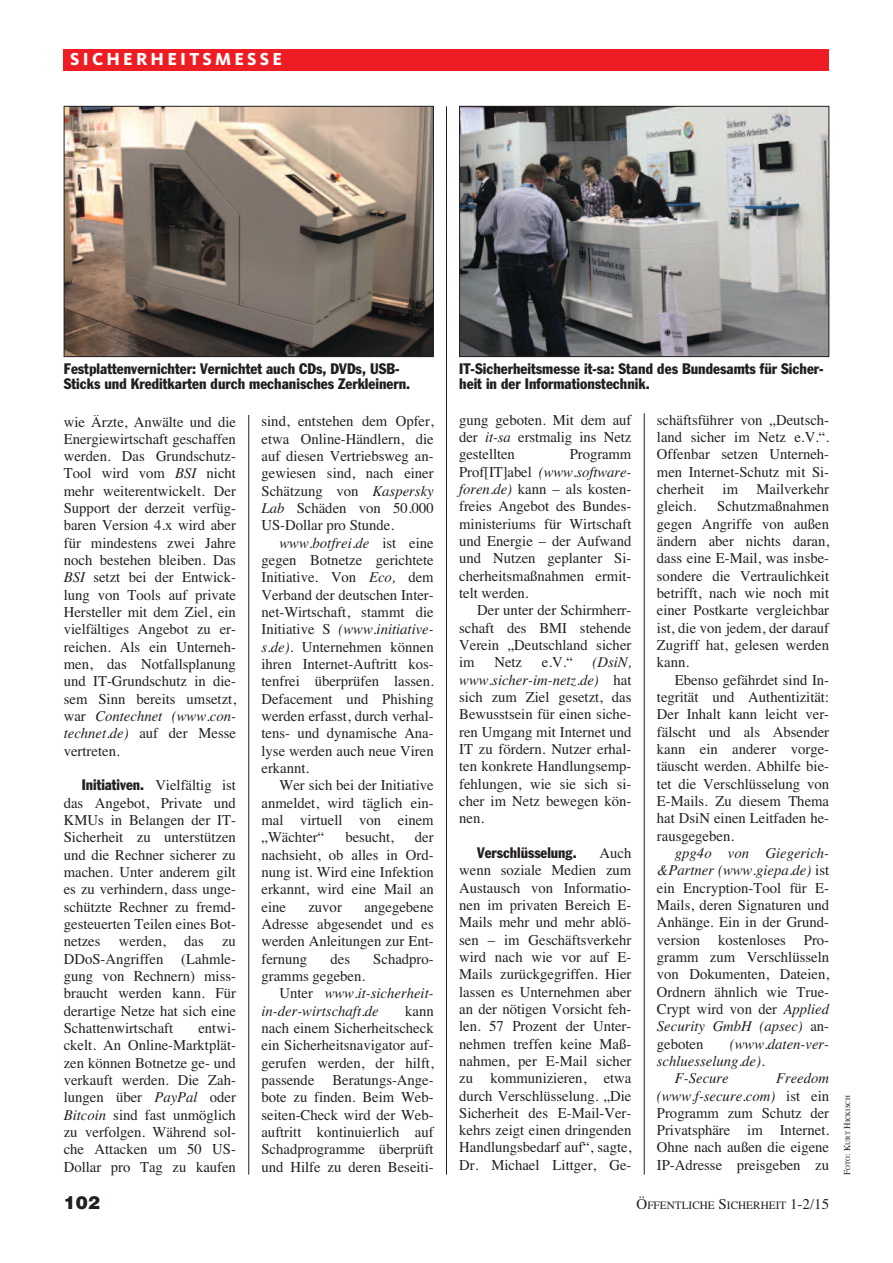
<style>
.page{position:relative;width:893px;height:1263px;background:#fff}
.page>*{position:absolute;margin:0;border:0;box-sizing:border-box;transform-origin:0 0}
.t1{font:800 18px "Kievit";letter-spacing:.175em;color:#fff}
.t2{font:900 18px "Helvetica";color:#231f20}
.t3{font:15px/17.2px "Times";color:#231f20;text-align:justify}
.t4{font:condensed 15px/15.8px "Franklin Gothic";color:#231f20}
.t5{font:italic 15px "Times";color:#231f20}
.t6{font:11.25px "Times";color:#231f20}
.t7{font:6.75px "Times";color:#231f20}
.s1{font-style:italic}
.s2{font-family:"Franklin Gothic";font-stretch:condensed}
.s3{font-style:normal}
.s4{font-size:15px}
.s5{font-size:9px}
</style>
<div class="page">
<hr style="left:248px;top:415px;width:1px;height:760px;background:#231f20">
<hr style="left:446px;top:106px;width:1px;height:1069px;background:#231f20">
<hr style="left:644px;top:413px;width:1px;height:762px;background:#231f20">
<div style="left:64px;top:49px;width:765px;height:21px;background:#ee1d23"></div>
<img style="left:66px;top:108px;width:366px;height:247px">
<div style="left:64px;top:106px;width:370px;height:251px;border:1px solid #231f20"></div>
<img style="left:461px;top:108px;width:366px;height:247px">
<div style="left:459px;top:106px;width:370px;height:251px;border:1px solid #231f20"></div>
<p class="t1" style="left:70px;top:53px;width:213px">SICHERHEITSMESSE</p>
<p class="t4" style="left:64px;top:361px;width:348px">Festplattenvernichter: Vernichtet auch CDs, DVDs, USB-<br>Sticks und Kreditkarten durch mechanisches Zerkleinern.</p>
<p class="t4" style="left:459px;top:361px;width:366px">IT-Sicherheitsmesse it-sa: Stand des Bundesamts für Sicher&shy;heit in der Informationstechnik.</p>
<p class="t3" style="left:64px;top:413px;width:174px">wie Ärzte, Anwälte und die Energiewirtschaft geschaffen werden. Das Grundschutz-Tool wird vom <span class="s1">BSI</span> nicht mehr weiterentwickelt. Der Support der derzeit verfüg&shy;baren Version 4.x wird aber für mindestens zwei Jahre noch bestehen bleiben. Das <span class="s1">BSI</span> setzt bei der Entwick&shy;lung von Tools auf private Hersteller mit dem Ziel, ein vielfältiges Angebot zu er&shy;reichen. Als ein Unterneh&shy;men, das Notfallsplanung und IT-Grundschutz in die&shy;sem Sinn bereits umsetzt, war <span class="s1">Contechnet (www.con&shy;technet.de)</span> auf der Messe vertreten.</p>
<p class="t3" style="left:64px;top:776px;width:174px;text-indent:18px"><span class="s2">Initiativen.</span> Vielfältig ist das Angebot, Private und KMUs in Belangen der IT-Sicherheit zu unterstützen und die Rechner sicherer zu machen. Unter anderem gilt es zu verhindern, dass unge&shy;schützte Rechner zu fremd&shy;gesteuerten Teilen eines Bot&shy;netzes werden, das zu DDoS-Angriffen (Lahmle&shy;gung von Rechnern) miss&shy;braucht werden kann. Für derartige Netze hat sich eine Schattenwirtschaft</p>
<p class="t3" style="left:64px;top:1019px;width:174px;text-indent:135px">entwi&shy;ckelt. An Online-Marktplät&shy;zen können Botnetze ge- und verkauft werden. Die Zah&shy;lungen über <span class="s1">PayPal</span> oder <span class="s1">Bitcoin</span> sind fast unmöglich zu verfolgen. Während sol&shy;che Attacken um 50 US-Dollar pro Tag zu kaufen</p>
<p class="t3" style="left:261px;top:413px;width:174px">sind, entstehen dem Opfer, etwa Online-Händlern, die auf diesen Vertriebsweg an&shy;gewiesen sind, nach einer Schätzung von <span class="s1">Kaspersky Lab</span> Schäden von 50.000<br>US-Dollar pro Stunde.</p>
<p class="t3" style="left:261px;top:534px;width:174px;text-indent:18px"><span class="s1">www.botfrei.de</span> ist eine gegen Botnetze gerichtete Initiative. Von <span class="s1">Eco,</span> dem Verband der deutschen Inter&shy;net-Wirtschaft, stammt die Initiative S <span class="s1">(www.initiative&shy;s.de).</span> Unternehmen können ihren Internet-Auftritt kos&shy;tenfrei überprüfen lassen.<br>Defacement und Phishing werden erfasst, durch verhal&shy;tens- und dynamische Ana&shy;lyse werden auch neue Viren erkannt.</p>
<p class="t3" style="left:261px;top:776px;width:174px;text-indent:18px">Wer sich bei der Initiative anmeldet, wird täglich ein&shy;mal virtuell von einem „Wächter“</p>
<p class="t3" style="left:261px;top:828px;width:174px;text-indent:153px">der nachsieht, ob alles in Ord&shy;nung ist. Wird eine Infektion erkannt, wird eine Mail an eine</p>
<p class="t3" style="left:345px;top:828px;width:50px">besucht,</p>
<p class="t3" style="left:261px;top:898px;width:174px;text-indent:103px">angegebene Adresse abgesendet und es werden Anleitungen zur Ent&shy;fernung</p>
<p class="t3" style="left:308px;top:898px;width:35px">zuvor</p>
<p class="t3" style="left:330px;top:950px;width:21px">des</p>
<p class="t3" style="left:373px;top:950px;width:62px">Schadpro-</p>
<p class="t3" style="left:261px;top:967px;width:105px">gramms gegeben.</p>
<p class="t5" style="left:279px;top:984px;width:156px"><span class="s3">Unter</span> www.it-sicherheit-</p>
<p class="t5" style="left:261px;top:1002px;width:119px">in-der-wirtschaft.de</p>
<p class="t3" style="left:261px;top:1002px;width:174px;text-indent:144px">kann nach einem Sicherheitscheck ein Sicherheitsnavigator auf&shy;gerufen werden, der hilft, passende Beratungs-Ange&shy;bote zu finden. Beim Web&shy;seiten-Check wird der Web&shy;auftritt kontinuierlich auf Schadprogramme überprüft und Hilfe zu deren Beseiti-</p>
<p class="t3" style="left:459px;top:411px;width:174px">gung geboten. Mit dem auf der <span class="s1">it-sa</span> erstmalig ins Netz gestellten</p>
<p class="t3" style="left:459px;top:446px;width:174px;text-indent:111px">Programm Prof[IT]abel <span class="s1">(www.software&shy;foren.de)</span> kann – als kosten&shy;freies Angebot des Bundes&shy;ministeriums für Wirtschaft und Energie – der Aufwand und Nutzen geplanter Si&shy;cherheitsmaßnahmen ermit&shy;telt werden.</p>
<p class="t3" style="left:459px;top:601px;width:174px;text-indent:18px">Der unter der Schirmherr&shy;schaft des BMI stehende Verein „Deutschland sicher im</p>
<p class="t3" style="left:494px;top:653px;width:29px">Netz</p>
<p class="t3" style="left:542px;top:653px;width:33px">e.V.“</p>
<p class="t3" style="left:459px;top:653px;width:174px;text-indent:133px"><span class="s1">(DsiN, www.sicher-im-netz.de)</span> hat sich zum Ziel gesetzt, das Bewusstsein für einen siche&shy;ren Umgang mit Internet und IT zu fördern. Nutzer erhal&shy;ten konkrete Handlungsemp&shy;fehlungen, wie sie sich si&shy;cher im Netz bewegen kön&shy;nen.</p>
<p class="t4" style="left:477px;top:846px;width:101px">Verschlüsselung.</p>
<p class="t3" style="left:459px;top:844px;width:174px;text-indent:140px">Auch wenn soziale Medien zum Austausch von Informatio&shy;nen im privaten Bereich E-Mails mehr und mehr ablö&shy;sen – im Geschäftsverkehr wird nach wie vor auf E-Mails zurückgegriffen. Hier lassen es Unternehmen aber an der nötigen Vorsicht feh&shy;len. 57 Prozent der Unter&shy;nehmen treffen keine Maß&shy;nahmen, per E-Mail sicher zu kommunizieren, etwa durch Verschlüsselung. „Die Sicherheit des E-Mail-Ver&shy;kehrs zeigt einen dringenden Handlungsbedarf auf“, sagte, Dr. Michael Littger, Ge-</p>
<p class="t3" style="left:657px;top:411px;width:174px">schäftsführer von „Deutsch&shy;land sicher im Netz e.V.“.<br>Offenbar setzen Unterneh&shy;men Internet-Schutz mit Si&shy;cherheit im Mailverkehr gleich.</p>
<p class="t3" style="left:657px;top:498px;width:174px;text-indent:60px">Schutzmaßnahmen gegen Angriffe von außen ändern aber nichts daran, dass eine E-Mail, was insbe&shy;sondere die Vertraulichkeit betrifft, nach wie noch mit einer Postkarte vergleichbar ist, die von jedem, der darauf Zugriff hat, gelesen werden kann.</p>
<p class="t3" style="left:657px;top:671px;width:174px;text-indent:18px">Ebenso gefährdet sind In&shy;tegrität und Authentizität:<br>Der Inhalt kann leicht ver&shy;fälscht und als Absender kann ein anderer vorge&shy;täuscht werden. Abhilfe bie&shy;tet die Verschlüsselung von E-Mails. Zu diesem Thema hat DsiN einen Leitfaden he&shy;rausgegeben.</p>
<p class="t3" style="left:657px;top:844px;width:174px;text-indent:18px"><span class="s1">gpg4o von Giegerich-&amp;Partner (www.giepa.de)</span> ist ein Encryption-Tool für E-Mails, deren Signaturen und Anhänge. Ein in der Grund&shy;version kostenloses Pro&shy;gramm zum Verschlüsseln von Dokumenten, Dateien, Ordnern ähnlich wie True-Crypt wird von der <span class="s1">Applied Security GmbH (apsec)</span> an&shy;geboten</p>
<p class="t5" style="left:730px;top:1034px;width:101px">(www.daten-ver-</p>
<p class="t5" style="left:657px;top:1052px;width:109px">schluesselung.de).</p>
<p class="t5" style="left:675px;top:1069px;width:55px">F-Secure</p>
<p class="t3" style="left:657px;top:1069px;width:174px;text-indent:119px"><span class="s1">Freedom (www.f-secure.com)</span> ist ein Programm zum Schutz der Privatsphäre im Internet.<br>Ohne nach außen die eigene IP-Adresse preisgeben zu</p>
<p class="t2" style="left:64px;top:1192px;width:38px">102</p>
<p class="t6" style="left:636px;top:1198px;width:194px"><span class="s4">Ö</span>FFENTLICHE <span class="s4">S</span>ICHERHEIT <span class="s4">1-2/15</span></p>
<p class="t7" style="left:844px;top:1175px;width:81px;rotate:-90deg"><span class="s5">F</span>OTO<span class="s5">: K</span>URT <span class="s5">H</span>ICKISCH</p>
</div>
